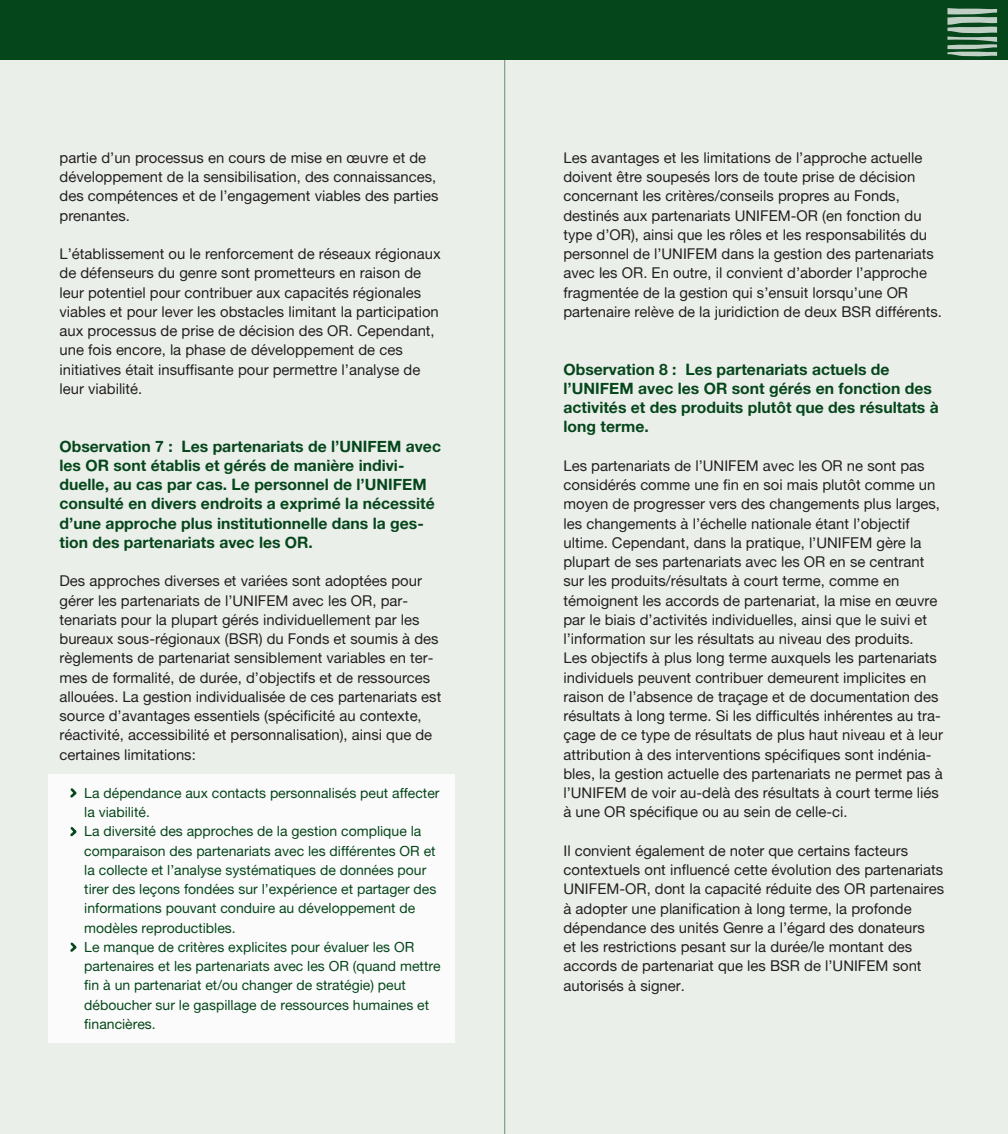
<style>
.page{position:relative;width:1008px;height:1134px;background:#eaefea}
.page>*{position:absolute;margin:0;border:0;box-sizing:border-box;transform-origin:0 0}
.SUBTITULOS_PEQUEÑOS{font:15.75px/19.2px "Alte Haas Grotesk Bold";color:#05461b}
.TEXTO_GENERAL{font:14.88px/19.2px "Alte Haas Grotesk";color:#231f20}
.FONDO_CELESTE{font:14px/19.2px "Alte Haas Grotesk";color:#05461b}
</style>
<div class="page">
<div style="left:48px;top:774px;width:407px;height:269px;background:#fff"></div>
<hr style="left:504px;top:51px;width:1px;height:1083px;background:#718a6e">
<div style="left:0;top:0;width:1008px;height:59px;background:#05461b"></div>
<svg style="left:947px;top:8px;width:50px;height:49px"></svg>
<svg style="left:70px;top:788px;width:7px;height:10px"></svg>
<svg style="left:70px;top:827px;width:7px;height:10px"></svg>
<svg style="left:70px;top:942px;width:7px;height:10px"></svg>
<p class="TEXTO_GENERAL" style="left:60px;top:148px;width:381px">partie d’un processus en cours de mise en œuvre et de développement de la sensibilisation, des connaissances, des compétences et de l’engagement viables des parties prenantes.</p>
<p class="TEXTO_GENERAL" style="left:60px;top:244px;width:383px">L’établissement ou le renforcement de réseaux régionaux de défenseurs du genre sont prometteurs en raison de leur potentiel pour contribuer aux capacités régionales viables et pour lever les obstacles limitant la participation aux processus de prise de décision des OR. Cependant, une fois encore, la phase de développement de ces initiatives était insuffisante pour permettre l’analyse de leur viabilité.</p>
<p class="SUBTITULOS_PEQUEÑOS" style="left:60px;top:436px;width:383px">Observation 7 : Les partenariats de l’UNIFEM avec les OR sont établis et gérés de manière indivi&shy;duelle, au cas par cas. Le personnel de l’UNIFEM consulté en divers endroits a exprimé la nécessité d’une approche plus institutionnelle dans la ges&shy;tion des partenariats avec les OR.</p>
<p class="TEXTO_GENERAL" style="left:60px;top:571px;width:383px">Des approches diverses et variées sont adoptées pour gérer les partenariats de l’UNIFEM avec les OR, par&shy;tenariats pour la plupart gérés individuellement par les bureaux sous-régionaux (BSR) du Fonds et soumis à des règlements de partenariat sensiblement variables en ter&shy;mes de formalité, de durée, d’objectifs et de ressources allouées. La gestion individualisée de ces partenariats est source d’avantages essentiels (spécificité au contexte, réactivité, accessibilité et personnalisation), ainsi que de certaines limitations:</p>
<p class="FONDO_CELESTE" style="left:84px;top:783px;width:357px">La dépendance aux contacts personnalisés peut affecter la viabilité.</p>
<p class="FONDO_CELESTE" style="left:84px;top:822px;width:354px">La diversité des approches de la gestion complique la comparaison des partenariats avec les différentes OR et la collecte et l’analyse systématiques de données pour tirer des leçons fondées sur l’expérience et partager des informations pouvant conduire au développement de modèles reproductibles.</p>
<p class="FONDO_CELESTE" style="left:84px;top:937px;width:358px">Le manque de critères explicites pour évaluer les OR partenaires et les partenariats avec les OR (quand mettre fin à un partenariat et/ou changer de stratégie) peut déboucher sur le gaspillage de ressources humaines et financières.</p>
<p class="TEXTO_GENERAL" style="left:563px;top:148px;width:380px">Les avantages et les limitations de l’approche actuelle doivent être soupesés lors de toute prise de décision concernant les critères/conseils propres au Fonds, destinés aux partenariats UNIFEM-OR (en fonction du type d’OR), ainsi que les rôles et les responsabilités du personnel de l’UNIFEM dans la gestion des partenariats avec les OR. En outre, il convient d’aborder l’approche fragmentée de la gestion qui s’ensuit lorsqu’une OR partenaire relève de la juridiction de deux BSR différents.</p>
<p class="SUBTITULOS_PEQUEÑOS" style="left:563px;top:359px;width:377px">Observation 8 : Les partenariats actuels de l’UNIFEM avec les OR sont gérés en fonction des activités et des produits plutôt que des résultats à long terme.</p>
<p class="TEXTO_GENERAL" style="left:563px;top:456px;width:381px">Les partenariats de l’UNIFEM avec les OR ne sont pas considérés comme une fin en soi mais plutôt comme un moyen de progresser vers des changements plus larges, les changements à l’échelle nationale étant l’objectif ultime. Cependant, dans la pratique, l’UNIFEM gère la plupart de ses partenariats avec les OR en se centrant sur les produits/résultats à court terme, comme en témoignent les accords de partenariat, la mise en œuvre par le biais d’activités individuelles, ainsi que le suivi et l’information sur les résultats au niveau des produits.<br>Les objectifs à plus long terme auxquels les partenariats individuels peuvent contribuer demeurent implicites en raison de l’absence de traçage et de documentation des résultats à long terme. Si les difficultés inhérentes au tra&shy;çage de ce type de résultats de plus haut niveau et à leur attribution à des interventions spécifiques sont indénia&shy;bles, la gestion actuelle des partenariats ne permet pas à l’UNIFEM de voir au-delà des résultats à court terme liés à une OR spécifique ou au sein de celle-ci.</p>
<p class="TEXTO_GENERAL" style="left:563px;top:841px;width:382px">Il convient également de noter que certains facteurs contextuels ont influencé cette évolution des partenariats UNIFEM-OR, dont la capacité réduite des OR partenaires à adopter une planification à long terme, la profonde dépendance des unités Genre a l’égard des donateurs<br>et les restrictions pesant sur la durée/le montant des accords de partenariat que les BSR de l’UNIFEM sont autorisés à signer.</p>
</div>
